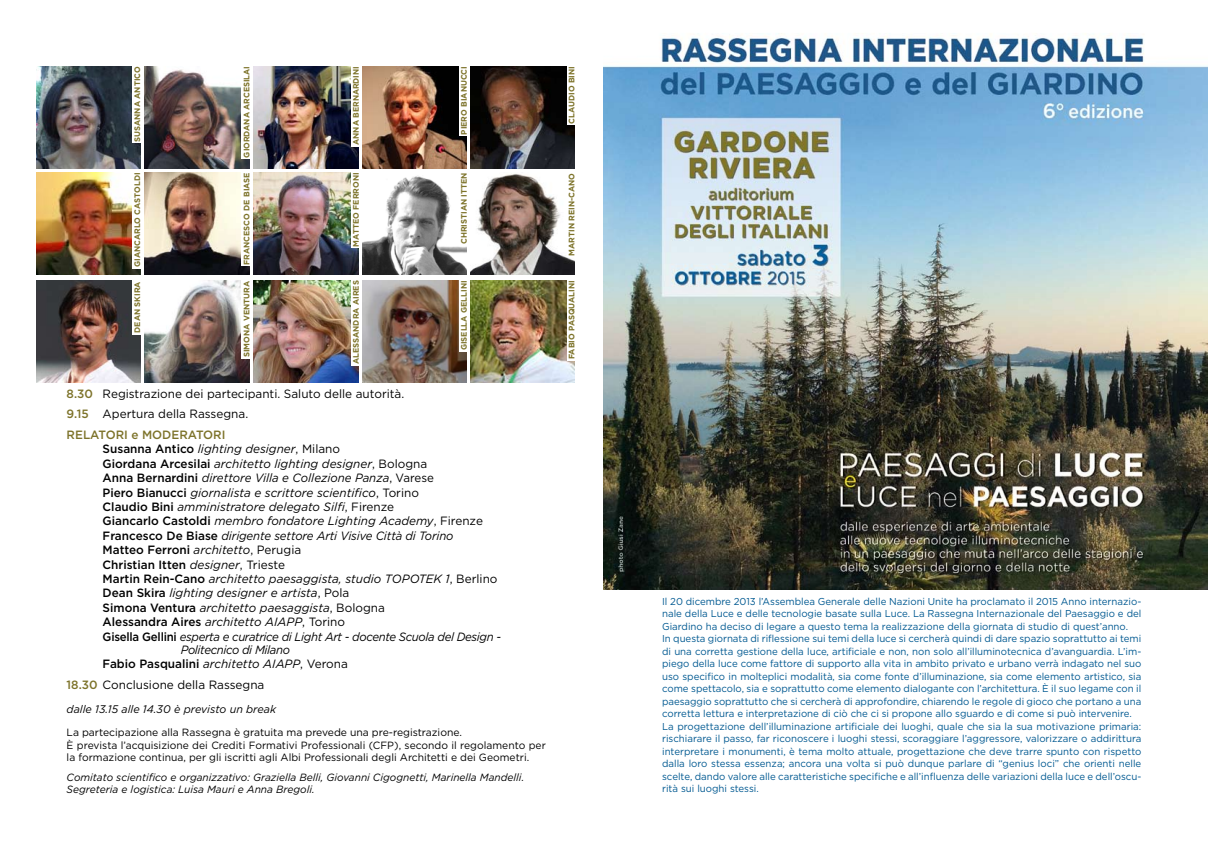
<style>
.page{position:relative;width:1208px;height:859px;background:#fff}
.page>*{position:absolute;margin:0;border:0;box-sizing:border-box;transform-origin:0 0}
.t1{font:italic 12px/14.4px "Gotham";color:#000}
.t2{font:12px/20.5px "Gotham";color:#000}
.t3{font:italic 12px/14.4px "Gotham";letter-spacing:-.03em;color:#000;scale:.95 1}
.t4{font:italic 11px "Gotham";color:#000}
.t5{font:10.5px/12.4px "Gotham";color:#000}
.t6{font:italic 10.5px/11.5px "Gotham";color:#000}
.t7{font:10px/12.5px "Gotham";letter-spacing:-.005em;color:#005991}
.t8{font:700 8px "Gotham";color:#7d732a}
.s1{font-weight:500;color:#7d732a}
.s2{font-weight:500;font-style:normal}
.s3{font-style:normal}
</style>
<div class="page">
<img style="left:254px;top:67px;width:105px;height:102px">
<div style="left:351px;top:63px;width:10px;height:83px;background:#fff"></div>
<img style="left:363px;top:67px;width:103px;height:102px">
<img style="left:37px;top:67px;width:103px;height:102px">
<div style="left:132px;top:62px;width:10px;height:81px;background:#fff"></div>
<img style="left:145px;top:67px;width:104px;height:102px">
<div style="left:241px;top:63px;width:10px;height:96px;background:#fff"></div>
<img style="left:471px;top:67px;width:103px;height:102px">
<div style="left:566px;top:62px;width:10px;height:63px;background:#fff"></div>
<img style="left:471px;top:281px;width:103px;height:102px">
<div style="left:566px;top:278px;width:10px;height:82px;background:#fff"></div>
<img style="left:37px;top:281px;width:103px;height:102px">
<div style="left:132px;top:279px;width:10px;height:55px;background:#fff"></div>
<img style="left:471px;top:174px;width:103px;height:101px">
<div style="left:566px;top:171px;width:10px;height:86px;background:#fff"></div>
<img style="left:254px;top:281px;width:105px;height:102px">
<div style="left:351px;top:279px;width:10px;height:86px;background:#fff"></div>
<img style="left:363px;top:281px;width:103px;height:102px">
<div style="left:459px;top:279px;width:10px;height:73px;background:#fff"></div>
<img style="left:145px;top:281px;width:104px;height:102px">
<div style="left:241px;top:278px;width:10px;height:81px;background:#fff"></div>
<img style="left:37px;top:173px;width:103px;height:102px">
<div style="left:132px;top:171px;width:10px;height:97px;background:#fff"></div>
<img style="left:145px;top:173px;width:104px;height:102px">
<div style="left:241px;top:171px;width:10px;height:95px;background:#fff"></div>
<img style="left:254px;top:173px;width:105px;height:102px">
<div style="left:351px;top:171px;width:10px;height:77px;background:#fff"></div>
<img style="left:363px;top:175px;width:103px;height:100px">
<div style="left:459px;top:170px;width:10px;height:76px;background:#fff"></div>
<div style="left:459px;top:65px;width:10px;height:71px;background:#fff"></div>
<img style="left:604px;top:33px;width:604px;height:557px">
<p class="t8" style="left:132px;top:142px;width:77px;rotate:-90deg">SUSANNA ANTICO</p>
<p class="t8" style="left:241px;top:158px;width:93px;rotate:-90deg">GIORDANA ARCESILAI</p>
<p class="t8" style="left:566px;top:124px;width:59px;rotate:-90deg">CLAUDIO BINI</p>
<p class="t8" style="left:350px;top:145px;width:80px;rotate:-90deg">ANNA BERNARDINI</p>
<p class="t8" style="left:458px;top:135px;width:70px;rotate:-90deg">PIERO BIANUCCI</p>
<p class="t8" style="left:132px;top:267px;width:96px;rotate:-90deg">GIANCARLO CASTOLDI</p>
<p class="t8" style="left:241px;top:265px;width:94px;rotate:-90deg">FRANCESCO DE BIASE</p>
<p class="t8" style="left:350px;top:247px;width:75px;rotate:-90deg">MATTEO FERRONI</p>
<p class="t8" style="left:458px;top:244px;width:73px;rotate:-90deg">CHRISTIAN ITTEN</p>
<p class="t8" style="left:132px;top:333px;width:53px;rotate:-90deg">DEAN SKIRA</p>
<p class="t8" style="left:241px;top:357px;width:78px;rotate:-90deg">SIMONA VENTURA</p>
<p class="t8" style="left:350px;top:364px;width:85px;rotate:-90deg">ALESSANDRA AIRES</p>
<p class="t8" style="left:458px;top:350px;width:71px;rotate:-90deg">GISELLA GELLINI</p>
<p class="t2" style="left:67px;top:383px;width:339px"><span class="s1">8.30</span> Registrazione dei partecipanti. Saluto delle autorità.<br><span class="s1">9.15</span> Apertura della Rassegna.<br><span class="s1">RELATORI e MODERATORI</span></p>
<p class="t1" style="left:103px;top:442px;width:400px"><span class="s2">Susanna Antico</span> lighting designer<span class="s3">, Milano<br></span><span class="s2">Giordana Arcesilai</span> architetto lighting designer<span class="s3">, Bologna<br></span><span class="s2">Anna Bernardini</span> direttore Villa e Collezione Panza<span class="s3">, Varese<br></span><span class="s2">Piero Bianucci</span> giornalista e scrittore scientifico<span class="s3">, Torino<br></span><span class="s2">Claudio Bini</span> amministratore delegato Silfi<span class="s3">, Firenze<br></span><span class="s2">Giancarlo Castoldi</span> membro fondatore Lighting Academy<span class="s3">, Firenze </span><span class="s2">Francesco De Biase</span> dirigente settore Arti Visive Città di Torino<br><span class="s2">Matteo Ferroni</span> architetto<span class="s3">, Perugia<br></span><span class="s2">Christian Itten</span> designer<span class="s3">, Trieste<br></span><span class="s2">Martin Rein-Cano</span> architetto paesaggista, studio TOPOTEK 1<span class="s3">, Berlino </span><span class="s2">Dean Skira</span> lighting designer e artista<span class="s3">, Pola<br></span><span class="s2">Simona Ventura</span> architetto paesaggista<span class="s3">, Bologna<br></span><span class="s2">Alessandra Aires</span> architetto AIAPP<span class="s3">, Torino<br></span><span class="s2">Gisella Gellini</span> esperta e curatrice di Light Art - docente Scuola del Design -</p>
<p class="t3" style="left:103px;top:642px;width:260px;text-indent:78px">Politecnico di Milano<br><span class="s2">Fabio Pasqualini</span> architetto AIAPP<span class="s3">, Verona</span></p>
<p class="t2" style="left:67px;top:674px;width:199px"><span class="s1">18.30</span> Conclusione della Rassegna</p>
<p class="t4" style="left:67px;top:702px;width:211px">dalle 13.15 alle 14.30 è previsto un break</p>
<p class="t5" style="left:67px;top:726px;width:481px">La partecipazione alla Rassegna è gratuita ma prevede una pre-registrazione.<br>È prevista l’acquisizione dei Crediti Formativi Professionali (CFP), secondo il regolamento per la formazione continua, per gli iscritti agli Albi Professionali degli Architetti e dei Geometri.</p>
<p class="t6" style="left:67px;top:771px;width:459px">Comitato scientifico e organizzativo: Graziella Belli, Giovanni Cigognetti, Marinella Mandelli.<br>Segreteria e logistica: Luisa Mauri e Anna Bregoli.</p>
<p class="t8" style="left:566px;top:256px;width:84px;rotate:-90deg">MARTIN REIN-CANO</p>
<p class="t8" style="left:566px;top:359px;width:80px;rotate:-90deg">FABIO PASQUALINI</p>
<p class="t7" style="left:662px;top:595px;width:481px">Il 20 dicembre 2013 l’Assemblea Generale delle Nazioni Unite ha proclamato il 2015 Anno internazio&shy;nale della Luce e delle tecnologie basate sulla Luce. La Rassegna Internazionale del Paesaggio e del Giardino ha deciso di legare a questo tema la realizzazione della giornata di studio di quest’anno.<br>In questa giornata di riflessione sui temi della luce si cercherà quindi di dare spazio soprattutto ai temi di una corretta gestione della luce, artificiale e non, non solo all’illuminotecnica d’avanguardia. L’im&shy;piego della luce come fattore di supporto alla vita in ambito privato e urbano verrà indagato nel suo uso specifico in molteplici modalità, sia come fonte d’illuminazione, sia come elemento artistico, sia come spettacolo, sia e soprattutto come elemento dialogante con l’architettura. È il suo legame con il paesaggio soprattutto che si cercherà di approfondire, chiarendo le regole di gioco che portano a una corretta lettura e interpretazione di ciò che ci si propone allo sguardo e di come si può intervenire.<br>La progettazione dell’illuminazione artificiale dei luoghi, quale che sia la sua motivazione primaria: rischiarare il passo, far riconoscere i luoghi stessi, scoraggiare l’aggressore, valorizzare o addirittura interpretare i monumenti, è tema molto attuale, progettazione che deve trarre spunto con rispetto dalla loro stessa essenza; ancora una volta si può dunque parlare di “genius loci” che orienti nelle scelte, dando valore alle caratteristiche specifiche e all’influenza delle variazioni della luce e dell’oscu&shy;rità sui luoghi stessi.</p>
</div>
